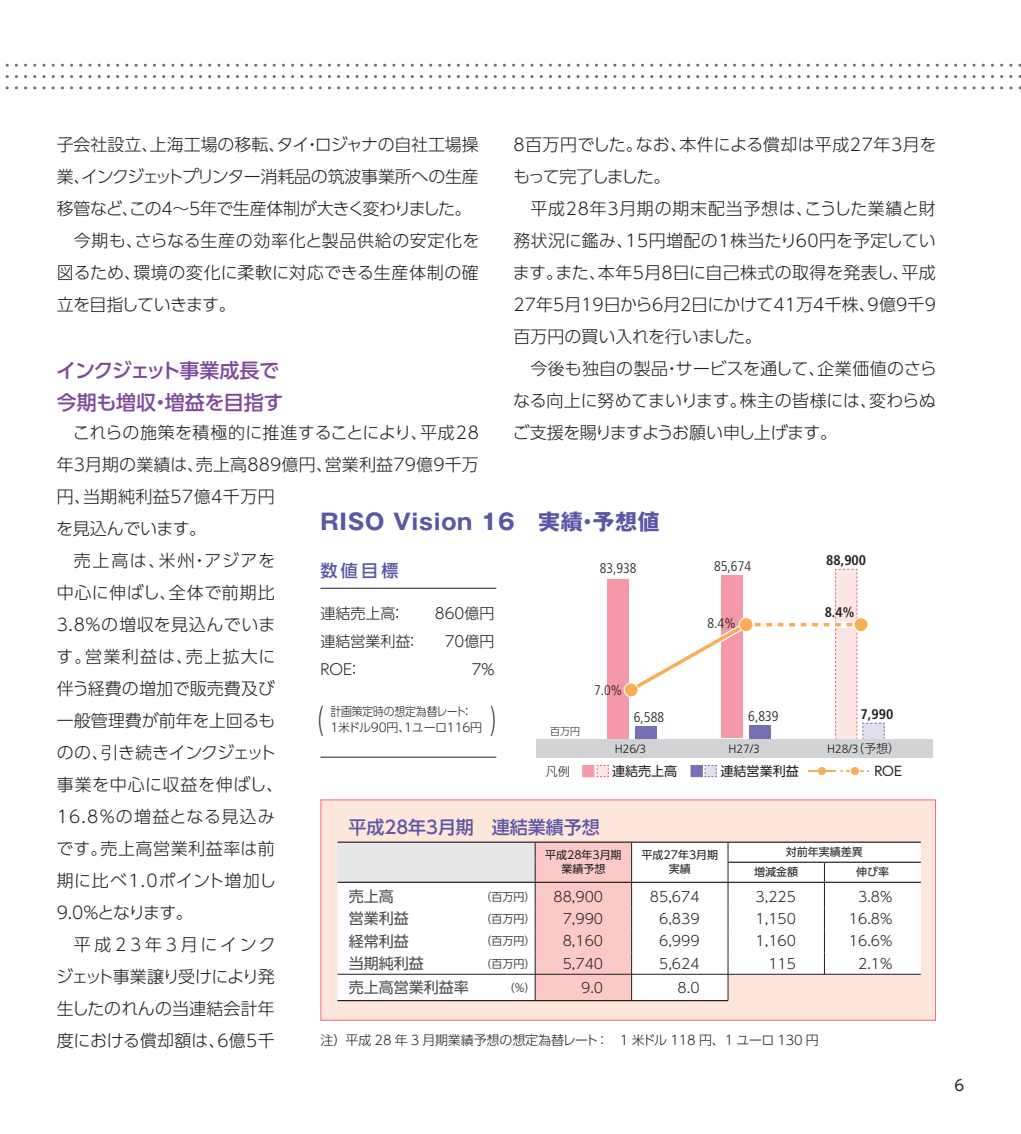
<style>
.page{position:relative;width:1021px;height:1134px;background:#fff}
.page>*{position:absolute;margin:0;border:0;box-sizing:border-box;transform-origin:0 0}
.t1{font:32px "UD Shin Go Pro Light 90 pv RKSJ H";color:#231f20;scale:.5 1}
.t2{font:22px "Gothic MB101 Pro Bold 90 pv RKSJ H";letter-spacing:.03em;color:#5b57a6}
.t3{font:20px/32px "UD Shin Go Pro Medium 90 pv RKSJ H";letter-spacing:-.01em;color:#7e489c}
.t4{font:18px "UD Shin Go Pro Medium 90 pv RKSJ H";color:#5b57a6}
.t5{font:17px/32px "UD Shin Go Pro Light 90 pv RKSJ H";color:#231f20;text-align:justify}
.t6{font:17px "UD Shin Go Pro Light 90 pv RKSJ H";letter-spacing:.025em;color:#231f20}
.t7{font:17px "UD Shin Go Pro Light 90 pv RKSJ H";letter-spacing:.035em;color:#231f20}
.t8{font:17px "UD Shin Go Pro Light 90 pv RKSJ H";letter-spacing:-.035em;color:#231f20}
.t9{font:17px "UD Shin Go Pro Light 90 pv RKSJ H";letter-spacing:.075em;color:#231f20}
.t10{font:17px "UD Shin Go Pro Light 90 pv RKSJ H";letter-spacing:.03em;color:#231f20}
.t11{font:17px "UD Shin Go Pro Light 90 pv RKSJ H";letter-spacing:-.03em;color:#231f20}
.t12{font:17px "UD Shin Go Pro Light 90 pv RKSJ H";letter-spacing:-.08em;color:#231f20}
.t13{font:17px "UD Shin Go Pro Light 90 pv RKSJ H";letter-spacing:.09em;color:#231f20}
.t14{font:17px "UD Shin Go Pro Light 90 pv RKSJ H";letter-spacing:.22em;color:#231f20}
.t15{font:17px "UD Shin Go Pro Light 90 pv RKSJ H";letter-spacing:-.02em;color:#231f20}
.t16{font:17px "UD Shin Go Pro Medium 90 pv RKSJ H";color:#5b57a6}
.t17{font:15px "UD Shin Go Pro Light 90 pv RKSJ H";color:#231f20}
.t18{font:15px "UD Shin Go Pro Regular 90 pv RKSJ H";color:#4c4c4e}
.t19{font:15px "UD Shin Go Pro Regular 90 pv RKSJ H";color:#231f20}
.t20{font:14px "UD Shin Go Pro Light 90 pv RKSJ H";color:#231f20}
.t21{font:300 condensed 14px "Frutiger LT Std";color:#231f20}
.t22{font:700 condensed 14px "Frutiger LT Std";color:#231f20}
.t23{font:13px "UD Shin Go Pro Light 90 pv RKSJ H";letter-spacing:-.01em;color:#231f20}
.t24{font:13px "UD Shin Go Pro Regular 90 pv RKSJ H";color:#231f20}
.t25{font:12px/16px "UD Shin Go Pro Light 90 pv RKSJ H";letter-spacing:-.01em;color:#231f20;scale:.9 1}
.t26{font:300 12px "Frutiger LT Std";color:#231f20}
.t27{font:12px "UD Shin Go Pro Light 90 pv RKSJ H";letter-spacing:-.01em;color:#231f20}
.t28{font:11px/14px "UD Shin Go Pro Regular 90 pv RKSJ H";color:#231f20;text-align:center}
.t29{font:11px "UD Shin Go Pro Regular 90 pv RKSJ H";color:#4c4c4e}
.t30{font:10px "UD Shin Go Pro Light 90 pv RKSJ H";color:#231f20}
.s1{font-family:"UD Shin Go Pro Regular 90 pv RKSJ H";font-size:13px;color:#f598aa}
.s2{color:#7670b3}
.s3{font-family:"UD Shin Go Pro Light 90 pv RKSJ H";font-weight:400}
</style>
<div class="page">
<div style="left:321px;top:800px;width:614px;height:220px;background:#fee6db"></div>
<div style="left:320px;top:799px;width:615px;height:221px;border:1px solid #f16787"></div>
<div style="left:536px;top:739px;width:396px;height:18px;background:#d1d3d4"></div>
<div style="left:607px;top:579px;width:22px;height:159px;background:#f598aa"></div>
<svg style="left:623px;top:568px;width:262px;height:170px"></svg>
<div style="left:582px;top:765px;width:12px;height:12px;border:1px solid #f598aa"></div>
<div style="left:690px;top:765px;width:13px;height:12px;border:1px solid #7670b3"></div>
<hr style="left:807px;top:770px;width:29px;height:2px;background:#fbad56">
<svg style="left:596px;top:764px;width:13px;height:14px"></svg>
<svg style="left:704px;top:764px;width:13px;height:14px"></svg>
<div style="left:817px;top:767px;width:9px;height:8px;background:#fbad56;border-radius:50%"></div>
<svg style="left:840px;top:770px;width:29px;height:2px"></svg>
<div style="left:850px;top:767px;width:9px;height:8px;background:#fbad56;border-radius:50%"></div>
<svg style="left:337px;top:843px;width:583px;height:157px;background:#faf9f8"></svg>
<svg style="left:473px;top:883px;width:1px;height:117px"></svg>
<div style="left:535px;top:843px;width:97px;height:157px;background:#fac9c8"></div>
<svg style="left:727px;top:843px;width:1px;height:157px"></svg>
<hr style="left:728px;top:862px;width:96px;height:1px;background:#231f20">
<hr style="left:337px;top:882px;width:487px;height:1px;background:#231f20">
<hr style="left:337px;top:841px;width:583px;height:2px;background:#231f20">
<hr style="left:337px;top:1000px;width:391px;height:1px;background:#231f20">
<svg style="left:824px;top:863px;width:1px;height:111px"></svg>
<hr style="left:824px;top:862px;width:96px;height:1px;background:#231f20">
<hr style="left:824px;top:882px;width:96px;height:1px;background:#231f20">
<hr style="left:337px;top:974px;width:583px;height:1px;background:#231f20">
<svg style="left:5px;top:63px;width:1015px;height:27px"></svg>
<hr style="left:320px;top:588px;width:176px;height:1px;background:#231f20">
<hr style="left:320px;top:757px;width:176px;height:1px;background:#231f20">
<p class="t5" style="left:57px;top:131px;width:424px">子会社設立、上海工場の移転、タイ・ロジャナの自社工場操</p>
<p class="t5" style="left:57px;top:163px;width:424px">業、インクジェットプリンター消耗品の筑波事業所への生産</p>
<p class="t8" style="left:57px;top:202px;width:416px">移管など、この4～5年で生産体制が大きく変わりました。</p>
<p class="t7" style="left:74px;top:234px;width:407px">今期も、さらなる生産の効率化と製品供給の安定化を</p>
<p class="t6" style="left:57px;top:266px;width:424px">図るため、環境の変化に柔軟に対応できる生産体制の確</p>
<p class="t8" style="left:57px;top:298px;width:181px">立を目指していきます。</p>
<p class="t5" style="left:513px;top:131px;width:425px">8百万円でした。なお、本件による償却は平成27年3月をもって完了しました。</p>
<p class="t5" style="left:512px;top:195px;width:424px;text-indent:18px">平成28年3月期の期末配当予想は、こうした業績と財務状況に鑑み、15円増配の1株当たり60円を予定しています。また、本年5月8日に自己株式の取得を発表し、平成27年5月19日から6月2日にかけて41万4千株、9億9千9百万円の買い入れを行いました。</p>
<p class="t5" style="left:512px;top:355px;width:425px;text-indent:18px">今後も独自の製品・サービスを通して、企業価値のさらなる向上に努めてまいります。株主の皆様には、変わらぬご支援を賜りますようお願い申し上げます。</p>
<p class="t3" style="left:56px;top:357px;width:229px">インクジェット事業成長で今期も増収・増益を目指す</p>
<p class="t5" style="left:73px;top:419px;width:407px">これらの施策を積極的に推進することにより、平成28</p>
<p class="t5" style="left:57px;top:451px;width:424px">年3月期の業績は、売上高889億円、営業利益79億9千万</p>
<p class="t6" style="left:57px;top:490px;width:219px">円、当期純利益57億4千万円</p>
<p class="t15" style="left:56px;top:522px;width:152px">を見込んでいます。</p>
<p class="t13" style="left:74px;top:554px;width:203px">売上高は、米州・アジアを</p>
<p class="t7" style="left:57px;top:586px;width:219px">中心に伸ばし、全体で前期比</p>
<p class="t6" style="left:57px;top:618px;width:220px">3.8％の増収を見込んでいま</p>
<p class="t9" style="left:56px;top:650px;width:220px">す。営業利益は、売上拡大に</p>
<p class="t5" style="left:57px;top:675px;width:220px">伴う経費の増加で販売費及び</p>
<p class="t5" style="left:57px;top:707px;width:220px">一般管理費が前年を上回るも</p>
<p class="t11" style="left:57px;top:746px;width:221px">のの、引き続きインクジェット</p>
<p class="t10" style="left:57px;top:778px;width:228px">事業を中心に収益を伸ばし、</p>
<p class="t9" style="left:57px;top:810px;width:220px">16.8％の増益となる見込み</p>
<p class="t10" style="left:56px;top:842px;width:220px">です。売上高営業利益率は前</p>
<p class="t7" style="left:57px;top:874px;width:221px">期に比べ1.0ポイント増加し</p>
<p class="t5" style="left:57px;top:899px;width:138px">9.0%となります。</p>
<p class="t14" style="left:74px;top:938px;width:204px">平成23年3月にインク</p>
<p class="t12" style="left:56px;top:970px;width:220px">ジェット事業譲り受けにより発</p>
<p class="t5" style="left:57px;top:995px;width:220px">生したのれんの当連結会計年</p>
<p class="t5" style="left:57px;top:1027px;width:219px">度における償却額は、6億5千</p>
<p class="t2" style="left:320px;top:513px;width:341px">RISO Vision 16　実績・予想値</p>
<p class="t22" style="left:826px;top:552px;width:42px">88,900</p>
<p class="t21" style="left:714px;top:558px;width:38px">85,674</p>
<p class="t16" style="left:320px;top:564px;width:79px">数値目標</p>
<p class="t17" style="left:320px;top:608px;width:86px">連結売上高：</p>
<p class="t17" style="left:435px;top:608px;width:61px">860億円</p>
<p class="t17" style="left:320px;top:636px;width:101px">連結営業利益：</p>
<p class="t17" style="left:445px;top:636px;width:51px">70億円</p>
<p class="t17" style="left:320px;top:664px;width:43px">ROE：</p>
<p class="t17" style="left:469px;top:664px;width:28px">７％</p>
<h1 class="t1" style="left:307px;top:709px;width:33px">（</h1>
<h1 class="t1" style="left:490px;top:709px;width:33px">）</h1>
<p class="t21" style="left:599px;top:560px;width:38px">83,938</p>
<p class="t22" style="left:824px;top:604px;width:31px">8.4%</p>
<p class="t21" style="left:707px;top:615px;width:30px">8.4%</p>
<p class="t21" style="left:594px;top:682px;width:30px">7.0%</p>
<p class="t25" style="left:330px;top:705px;width:170px">計画策定時の想定為替レート：<br>1米ドル90円、1ユーロ116円</p>
<p class="t22" style="left:860px;top:706px;width:34px">7,990</p>
<p class="t21" style="left:748px;top:708px;width:32px">6,839</p>
<p class="t21" style="left:634px;top:709px;width:32px">6,588</p>
<p class="t30" style="left:550px;top:727px;width:32px">百万円</p>
<p class="t27" style="left:546px;top:767px;width:50px">凡例　<span class="s1">■</span></p>
<p class="t24" style="left:612px;top:766px;width:93px">連結売上高　<span class="s2">■</span></p>
<p class="t24" style="left:720px;top:766px;width:79px">連結営業利益</p>
<p class="t24" style="left:874px;top:766px;width:29px">ROE</p>
<p class="t26" style="left:615px;top:742px;width:33px">H26/3</p>
<p class="t26" style="left:728px;top:742px;width:33px">H27/3</p>
<p class="t26" style="left:827px;top:742px;width:74px">H28/3<span class="s3">（予想）</span></p>
<p class="t4" style="left:348px;top:820px;width:253px">平成28年3月期　連結業績予想</p>
<p class="t28" style="left:545px;top:850px;width:78px">平成28年3月期業績予想</p>
<p class="t28" style="left:641px;top:850px;width:78px">平成27年3月期実績</p>
<p class="t28" style="left:754px;top:844px;width:110px;line-height:20px;text-align:left;text-indent:32px">対前年実績差異増減金額</p>
<p class="t28" style="left:856px;top:867px;width:34px">伸び率</p>
<p class="t18" style="left:349px;top:891px;width:46px">売上高</p>
<p class="t29" style="left:480px;top:892px;width:57px">（百万円）</p>
<p class="t20" style="left:553px;top:891px;width:51px">88,900</p>
<p class="t20" style="left:650px;top:891px;width:51px">85,674</p>
<p class="t20" style="left:755px;top:891px;width:42px">3,225</p>
<p class="t20" style="left:858px;top:891px;width:36px">3.8%</p>
<p class="t18" style="left:349px;top:913px;width:61px">営業利益</p>
<p class="t29" style="left:480px;top:914px;width:57px">（百万円）</p>
<p class="t20" style="left:562px;top:913px;width:42px">7,990</p>
<p class="t20" style="left:659px;top:913px;width:42px">6,839</p>
<p class="t20" style="left:755px;top:913px;width:42px">1,150</p>
<p class="t20" style="left:848px;top:913px;width:45px">16.8%</p>
<p class="t18" style="left:349px;top:935px;width:61px">経常利益</p>
<p class="t29" style="left:480px;top:937px;width:57px">（百万円）</p>
<p class="t20" style="left:562px;top:936px;width:42px">8,160</p>
<p class="t20" style="left:659px;top:936px;width:42px">6,999</p>
<p class="t20" style="left:755px;top:936px;width:42px">1,160</p>
<p class="t20" style="left:848px;top:936px;width:45px">16.6%</p>
<p class="t18" style="left:349px;top:958px;width:76px">当期純利益</p>
<p class="t29" style="left:480px;top:959px;width:57px">（百万円）</p>
<p class="t20" style="left:562px;top:958px;width:42px">5,740</p>
<p class="t20" style="left:659px;top:958px;width:42px">5,624</p>
<p class="t20" style="left:768px;top:958px;width:29px">115</p>
<p class="t20" style="left:858px;top:958px;width:36px">2.1%</p>
<p class="t18" style="left:349px;top:982px;width:121px">売上高営業利益率</p>
<p class="t29" style="left:503px;top:983px;width:33px">（％）</p>
<p class="t20" style="left:581px;top:982px;width:24px">9.0</p>
<p class="t20" style="left:677px;top:982px;width:24px">8.0</p>
<p class="t23" style="left:320px;top:1035px;width:500px">注）平成 28 年 3 月期業績予想の想定為替レート：　1 米ドル 118 円、1 ユーロ 130 円</p>
<p class="t19" style="left:954px;top:1079px;width:11px">6</p>
</div>
